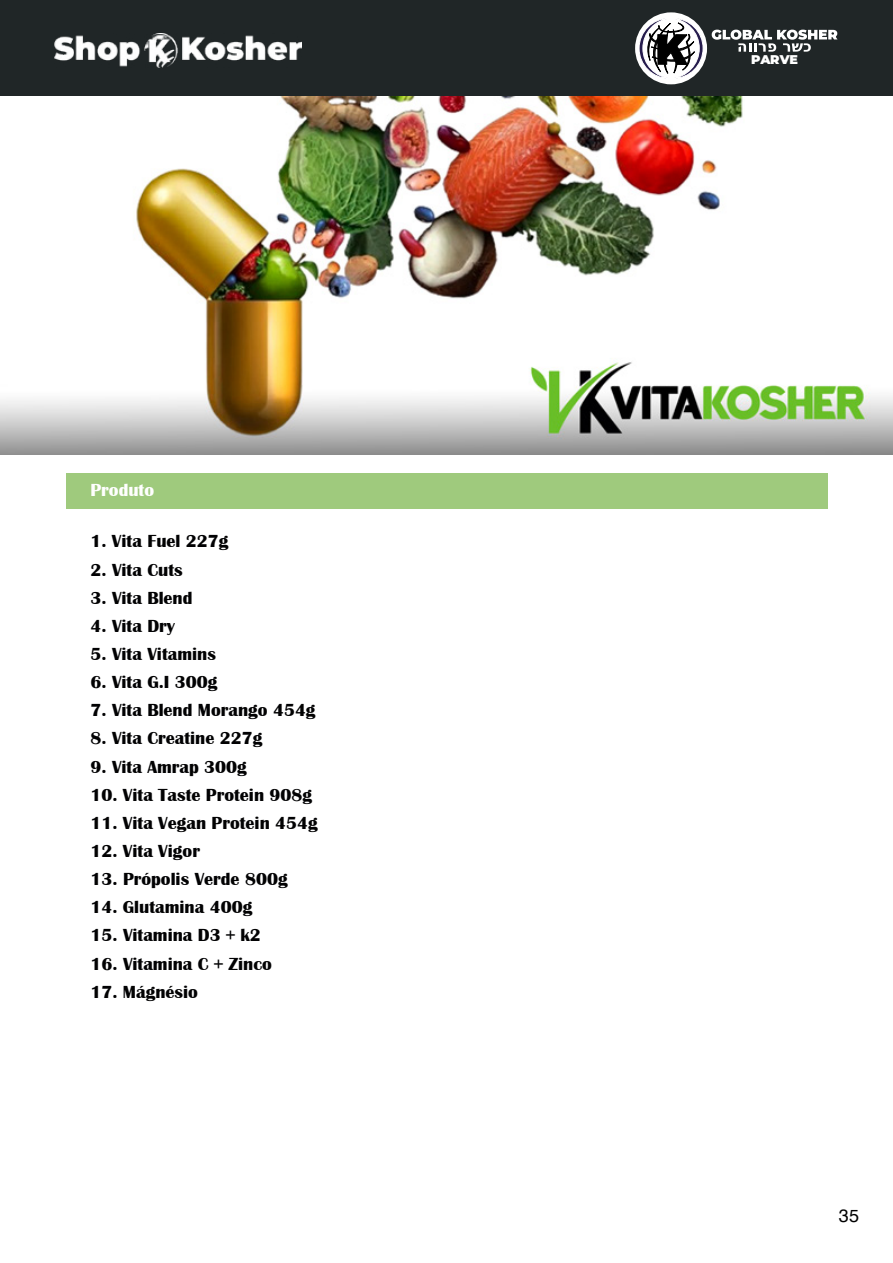
<style>
.page{position:relative;width:893px;height:1263px;background:#fff}
.page>*{position:absolute;margin:0;border:0;box-sizing:border-box;transform-origin:0 0}
.t1{font:700 18px "Britannic";color:#020203}
.t2{font:700 18px "Britannic";color:#fff}
.t3{font:18px "Helvetica";color:#000}
.t4{font:900 12.6px "Montserrat";letter-spacing:-.01em;color:#fff}
</style>
<div class="page">
<div style="left:0;top:0;width:893px;height:97px;background:#202627"></div>
<div style="left:635px;top:12px;width:72px;height:72px;background:#fff;border-radius:50%"></div>
<svg style="left:639px;top:18px;width:64px;height:61px"></svg>
<svg style="left:712px;top:30px;width:125px;height:22px"></svg>
<img style="left:54px;top:33px;width:248px;height:34px">
<div style="left:66px;top:474px;width:761px;height:35px;background:#9fca7d"></div>
<img style="left:0;top:97px;width:893px;height:357px">
<p class="t2" style="left:90px;top:481px;width:65px">Produto</p>
<p class="t1" style="left:90px;top:532px;width:140px">1. Vita Fuel 227g</p>
<p class="t1" style="left:90px;top:561px;width:94px">2. Vita Cuts</p>
<p class="t1" style="left:90px;top:589px;width:104px">3. Vita Blend</p>
<p class="t1" style="left:90px;top:617px;width:86px">4. Vita Dry</p>
<p class="t1" style="left:90px;top:645px;width:127px">5. Vita Vitamins</p>
<p class="t1" style="left:90px;top:673px;width:129px">6. Vita G.I 300g</p>
<p class="t1" style="left:90px;top:701px;width:227px">7. Vita Blend Morango 454g</p>
<p class="t1" style="left:90px;top:729px;width:173px">8. Vita Creatine 227g</p>
<p class="t1" style="left:90px;top:758px;width:158px">9. Vita Amrap 300g</p>
<p class="t1" style="left:90px;top:786px;width:223px">10. Vita Taste Protein 908g</p>
<p class="t1" style="left:90px;top:814px;width:229px">11. Vita Vegan Protein 454g</p>
<p class="t1" style="left:90px;top:842px;width:111px">12. Vita Vigor</p>
<p class="t1" style="left:90px;top:870px;width:199px">13. Própolis Verde 800g</p>
<p class="t1" style="left:90px;top:898px;width:163px">14. Glutamina 400g</p>
<p class="t1" style="left:90px;top:926px;width:172px">15. Vitamina D3 + k2</p>
<p class="t1" style="left:90px;top:955px;width:183px">16. Vitamina C + Zinco</p>
<p class="t1" style="left:90px;top:983px;width:109px">17. Mágnésio</p>
<p class="t4" style="left:751px;top:52px;width:48px">PARVE</p>
<p class="t3" style="left:839px;top:1208px;width:22px">35</p>
</div>
